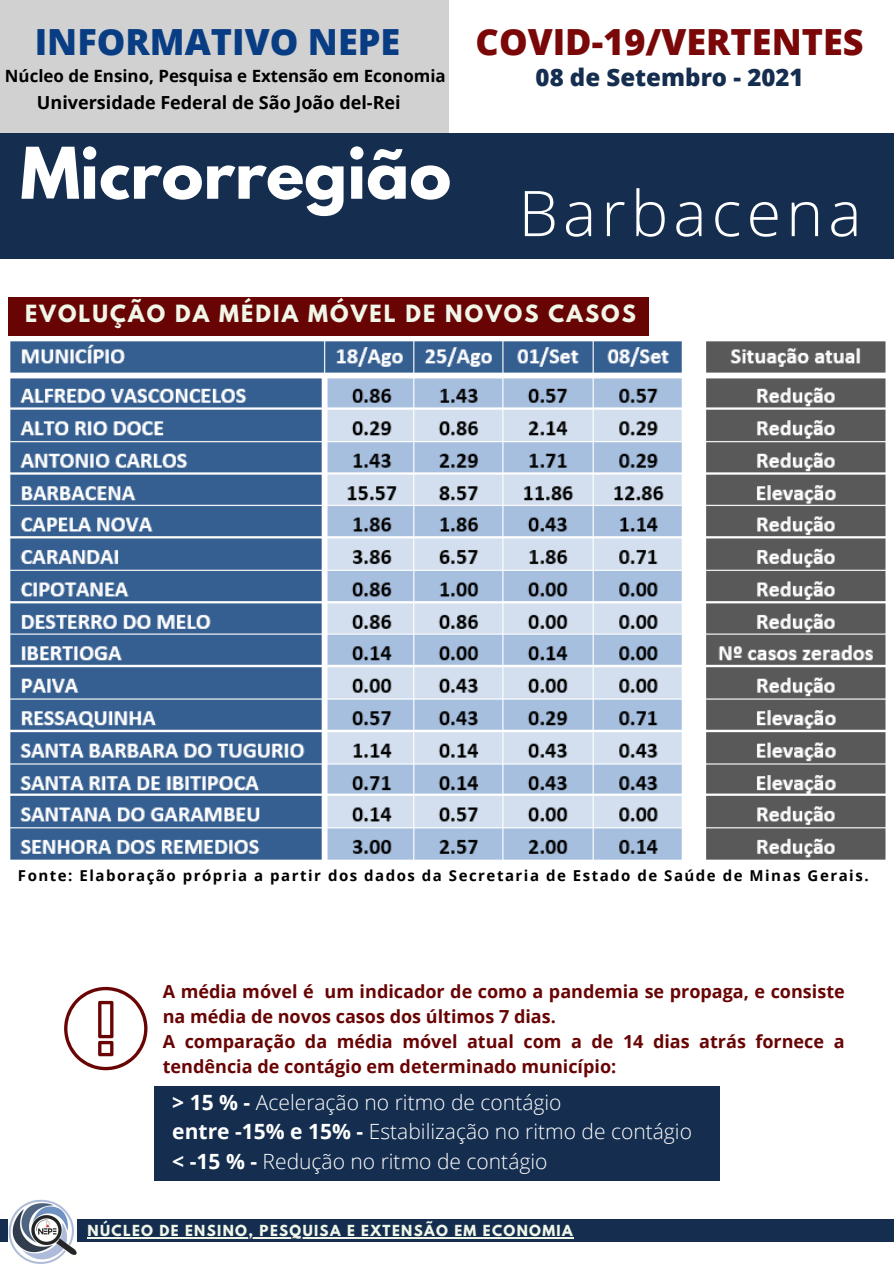
<style>
.page{position:relative;width:894px;height:1264px;background:#fff}
.page>*{position:absolute;margin:0;border:0;box-sizing:border-box;transform-origin:0 0}
.t1{font:700 63px "League Spartan";color:#fff}
.t2{font:300 63px "Open Sans";letter-spacing:.08em;color:#fff}
.t3{font:800 36px "Open Sans";color:#7b0808}
.t4{font:800 36px "Open Sans";color:#083d84}
.t5{font:800 24px "Open Sans";color:#152e4f}
.t6{font:300 21px "Open Sans";color:#fff}
.t7{font:700 21px "League Spartan";letter-spacing:.1em;color:#f0f6e8}
.t8{font:700 18px/25px "Open Sans";color:#690404}
.t9{font:700 18px "Open Sans";color:#000}
.t10{font:700 16.95px "Open Sans";color:#000}
.t11{font:700 15px "Open Sans";letter-spacing:.1em;color:#000}
.t12{font:700 13.5px "League Spartan";letter-spacing:.1em;color:#f0f6e8}
.s1{font-weight:700}
</style>
<div class="page">
<div style="left:0;top:0;width:449px;height:184px;background:#d1d1d1"></div>
<div style="left:0;top:133px;width:893px;height:125px;background:#152e4f"></div>
<div style="left:0;top:1219px;width:893px;height:22px;background:#152e4f"></div>
<img style="left:9px;top:1199px;width:67px;height:64px">
<div style="left:9px;top:297px;width:639px;height:38px;background:#690404"></div>
<div style="left:154px;top:1086px;width:565px;height:94px;background:#152e4f"></div>
<svg style="left:64px;top:986px;width:83px;height:84px"></svg>
<img style="left:10px;top:341px;width:876px;height:519px">
<hr style="left:88px;top:1237px;width:486px;height:1px;background:#f0f6e8">
<p class="t4" style="left:35px;top:17px;width:367px">INFORMATIVO NEPE</p>
<p class="t9" style="left:37px;top:90px;width:365px">Universidade Federal de São João del-Rei</p>
<p class="t10" style="left:5px;top:64px;width:442px">Núcleo de Ensino, Pesquisa e Extensão em Economia</p>
<p class="t1" style="left:20px;top:142px;width:432px">Microrregião</p>
<p class="t3" style="left:475px;top:17px;width:389px">COVID-19/VERTENTES</p>
<p class="t5" style="left:535px;top:61px;width:269px">08 de Setembro - 2021</p>
<p class="t2" style="left:518px;top:169px;width:344px">Barbacena</p>
<p class="t7" style="left:25px;top:303px;width:612px">EVOLUÇÃO DA MÉDIA MÓVEL DE NOVOS CASOS</p>
<p class="t11" style="left:18px;top:865px;width:851px">Fonte: Elaboração própria a partir dos dados da Secretaria de Estado de Saúde de Minas Gerais.</p>
<p class="t8" style="left:163px;top:978px;width:683px">A média móvel é um indicador de como a pandemia se propaga, e consiste na média de novos casos dos últimos 7 dias.</p>
<p class="t8" style="left:163px;top:1028px;width:683px">A comparação da média móvel atual com a de 14 dias atrás fornece a tendência de contágio em determinado município:</p>
<p class="t6" style="left:172px;top:1087px;width:390px"><span class="s1">&gt; 15 % -</span> Aceleração no ritmo de contágio</p>
<p class="t6" style="left:172px;top:1116px;width:521px"><span class="s1">entre -15% e 15% -</span> Estabilização no ritmo de contágio</p>
<p class="t6" style="left:172px;top:1146px;width:376px"><span class="s1">&lt; -15 % -</span> Redução no ritmo de contágio</p>
<p class="t12" style="left:88px;top:1223px;width:486px">NÚCLEO DE ENSINO, PESQUISA E EXTENSÃO EM ECONOMIA</p>
</div>
